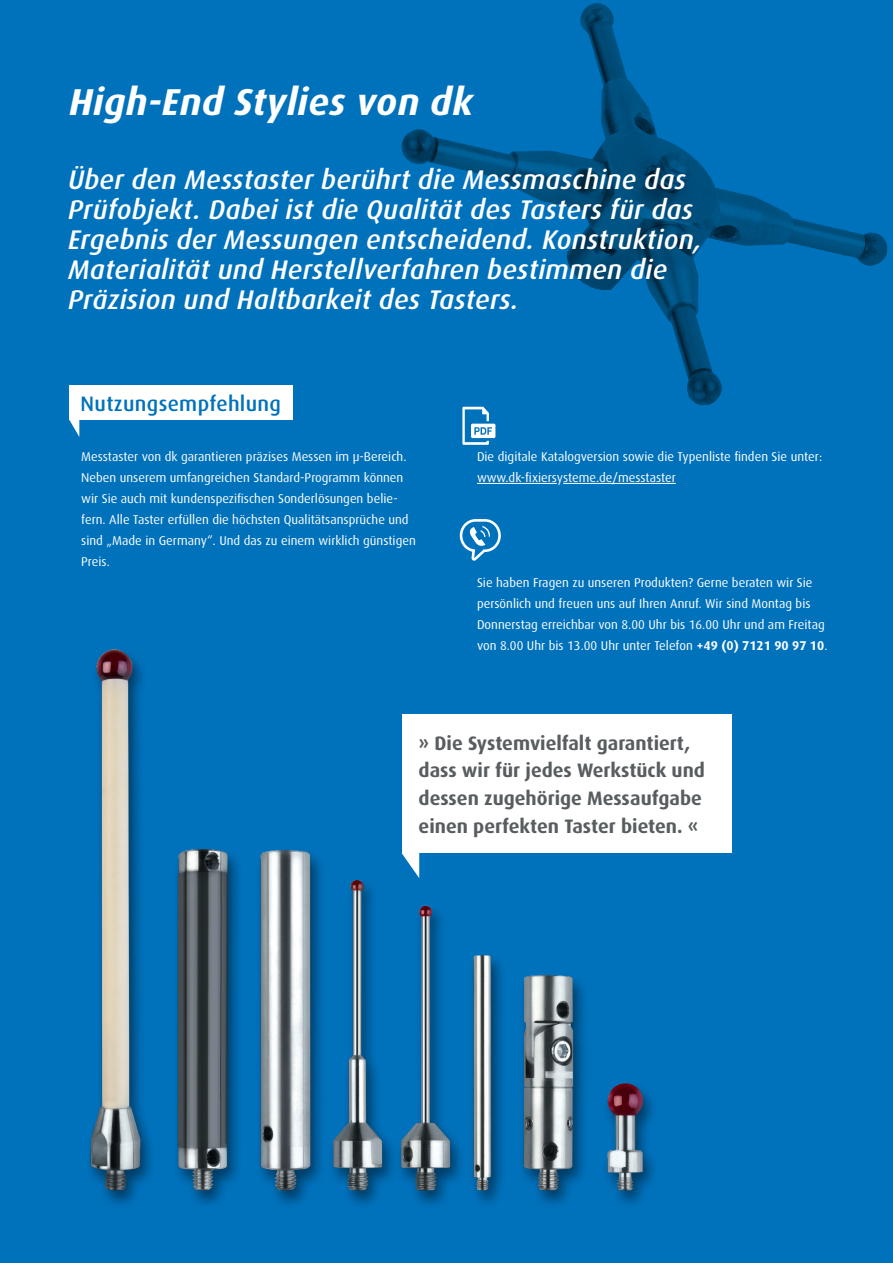
<style>
.page{position:relative;width:893px;height:1263px;background:#0072bc}
.page>*{position:absolute;margin:0;border:0;box-sizing:border-box;transform-origin:0 0}
.t1{font:italic 700 37.5px "Dax Pro";letter-spacing:.01em;color:#fff}
.t2{font:italic 500 27px/30px "Dax Pro";letter-spacing:.01em;color:#fff}
.t3{font:500 21px "Dax Pro";letter-spacing:.015em;color:#0072bc}
.t4{font:700 19.5px/27.8px "Dax Pro";color:#585d60}
.t5{font:12.75px/21px "Dax Pro";color:#fff}
.s1{font-weight:700}
</style>
<div class="page">
<img style="left:89px;top:649px;width:565px;height:556px">
<img style="left:401px;top:1px;width:487px;height:427px">
<svg style="left:402px;top:853px;width:17px;height:25px"></svg>
<div style="left:402px;top:714px;width:329px;height:139px;background:#fff"></div>
<hr style="left:477px;top:483px;width:80px;height:1px;background:#fff">
<hr style="left:563px;top:483px;width:113px;height:1px;background:#fff">
<div style="left:69px;top:385px;width:223px;height:34px;background:#fff"></div>
<svg style="left:69px;top:419px;width:10px;height:17px"></svg>
<svg style="left:462px;top:407px;width:33px;height:38px"></svg>
<svg style="left:460px;top:519px;width:41px;height:42px"></svg>
<h1 class="t1" style="left:69px;top:78px;width:405px">High-End Stylies von dk</h1>
<p class="t2" style="left:68px;top:164px;width:635px">Über den Messtaster berührt die Messmaschine das Prüfobjekt. Dabei ist die Qualität des Tasters für das Ergebnis der Messungen entscheidend. Konstruktion, Materialität und Herstellverfahren bestimmen die Präzision und Haltbarkeit des Tasters.</p>
<h3 class="t3" style="left:81px;top:390px;width:202px">Nutzungsempfehlung</h3>
<p class="t5" style="left:81px;top:446px;width:336px">Messtaster von dk garantieren präzises Messen im µ-Bereich.<br>Neben unserem umfangreichen Standard-Programm können wir Sie auch mit kundenspezifischen Sonderlösungen belie&shy;fern. Alle Taster erfüllen die höchsten Qualitätsansprüche und sind „Made in Germany“. Und das zu einem wirklich günstigen Preis.</p>
<p class="t5" style="left:477px;top:446px;width:347px">Die digitale Katalogversion sowie die Typenliste finden Sie unter: www.dk-fixiersysteme.de/messtaster</p>
<p class="t5" style="left:477px;top:572px;width:352px">Sie haben Fragen zu unseren Produkten? Gerne beraten wir Sie persönlich und freuen uns auf Ihren Anruf. Wir sind Montag bis Donnerstag erreichbar von 8.00 Uhr bis 16.00 Uhr und am Freitag von 8.00 Uhr bis 13.00 Uhr unter Telefon <span class="s1">+49 (0) 7121 90 97 10</span>.</p>
<h3 class="t4" style="left:419px;top:728px;width:288px">» Die Systemvielfalt garantiert, dass wir für jedes Werkstück und dessen zugehörige Messaufgabe einen perfekten Taster bieten. «</h3>
</div>
